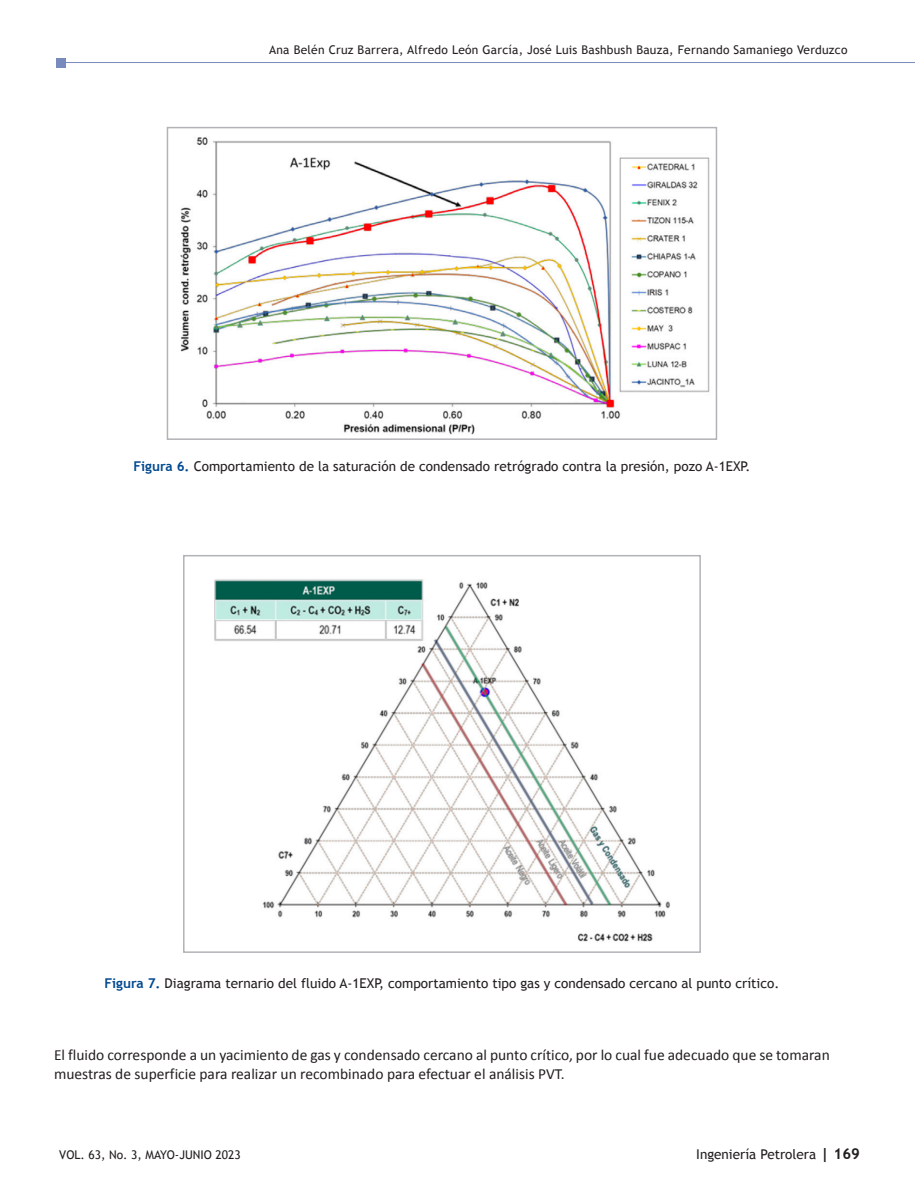
<style>
.page{position:relative;width:915px;height:1191px;background:#fff}
.page>*{position:absolute;margin:0;border:0;box-sizing:border-box;transform-origin:0 0}
.cpoTxt{font:15.45px/18.6px "Calibri";color:#231f20}
.pieDeImagen{font:13.5px "Trebuchet MS";color:#231f20}
.t1{font:12px "Trebuchet MS";letter-spacing:.02em;color:#231f20}
.t2{font:12px "Trebuchet MS";color:#231f20}
.s1{font-weight:700;color:#014990}
.s2{font-weight:700;font-size:15px}
</style>
<div class="page">
<hr style="left:61px;top:62px;width:853px;height:1px;background:#788bbc">
<div style="left:56px;top:58px;width:10px;height:9px;background:#788bbc"></div>
<img style="left:180px;top:137px;width:530px;height:298px">
<div style="left:167px;top:127px;width:550px;height:313px;border:2px solid #b2b3b7"></div>
<img style="left:214px;top:579px;width:456px;height:363px">
<div style="left:183px;top:555px;width:517px;height:398px;border:2px solid #b2b3b7"></div>
<p class="t1" style="left:269px;top:43px;width:579px">Ana Belén Cruz Barrera, Alfredo León García, José Luis Bashbush Bauza, Fernando Samaniego Verduzco</p>
<p class="pieDeImagen" style="left:133px;top:458px;width:618px"><span class="s1">Figura 6.</span> Comportamiento de la saturación de condensado retrógrado contra la presión, pozo A-1EXP.</p>
<p class="pieDeImagen" style="left:104px;top:975px;width:676px"><span class="s1">Figura 7.</span> Diagrama ternario del fluido A-1EXP, comportamiento tipo gas y condensado cercano al punto crítico.</p>
<p class="cpoTxt" style="left:54px;top:1045px;width:777px">El fluido corresponde a un yacimiento de gas y condensado cercano al punto crítico, por lo cual fue adecuado que se tomaran muestras de superficie para realizar un recombinado para efectuar el análisis PVT.</p>
<p class="t2" style="left:59px;top:1147px;width:183px">VOL. 63, No. 3, MAYO-JUNIO 2023</p>
<p class="pieDeImagen" style="left:696px;top:1146px;width:165px">Ingeniería Petrolera <span class="s2">| 169</span></p>
</div>
